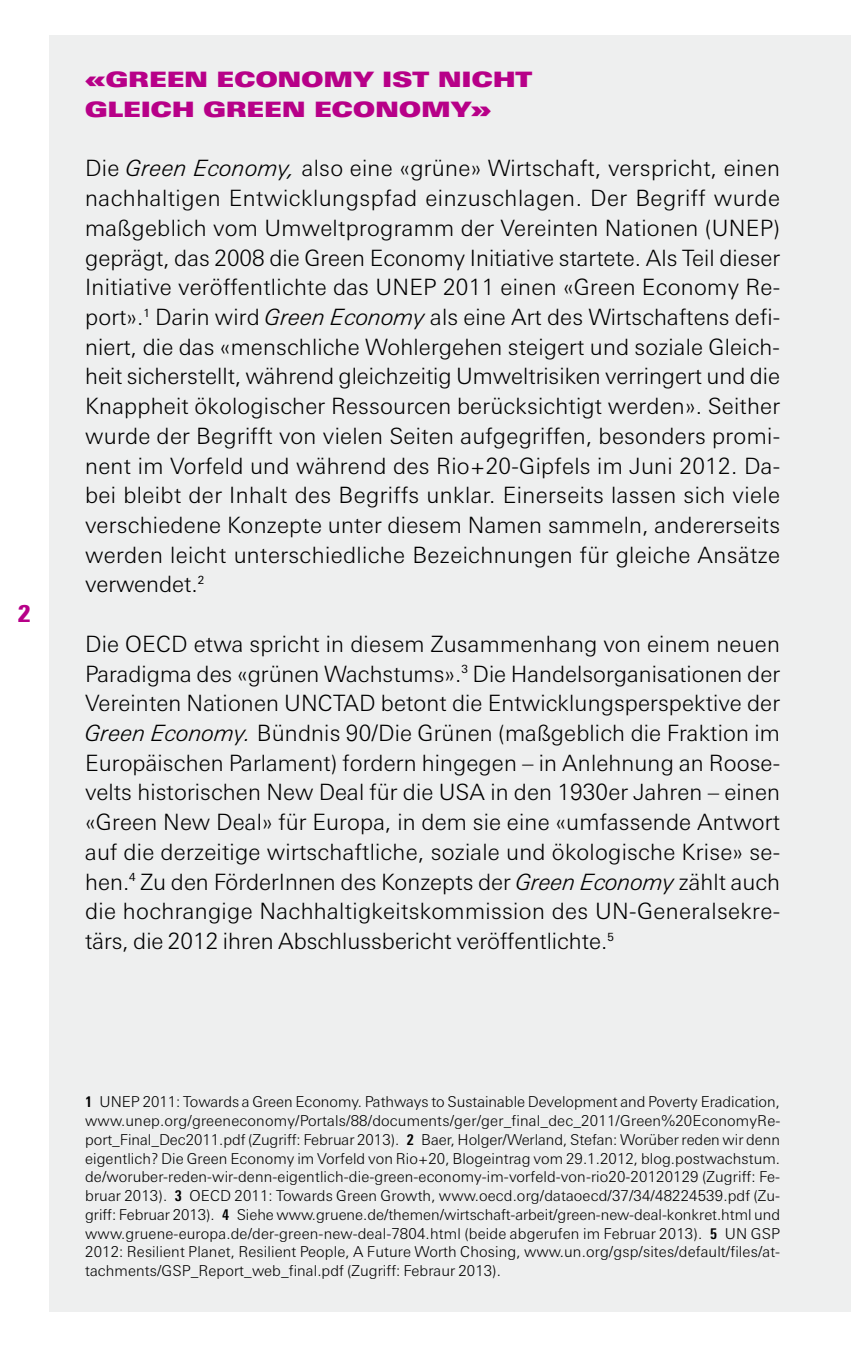
<style>
.page{position:relative;width:851px;height:1347px;background:#fff}
.page>*{position:absolute;margin:0;border:0;box-sizing:border-box;transform-origin:0 0}
.t1{font:900 condensed 23.75px "Linotype Univers";color:#b70088}
.t2{font:300 22.5px/29.8px "Linotype Univers Basic";color:#000;text-align:justify}
.t3{font:21.25px/29.8px "Linotype Univers Extd X Black";letter-spacing:.015em;color:#b70088}
.t4{font:300 15px/18.8px "Linotype Univers Basic";letter-spacing:.005em;color:#000;text-align:justify}
.s1{font-style:italic}
.s2{font-family:"Linotype Univers";font-weight:700;font-stretch:condensed}
</style>
<div class="page">
<div style="left:50px;top:35px;width:800px;height:1276px;background:#eeefef"></div>
<p class="t1" style="left:18px;top:599px;width:14px">2</p>
<p class="t3" style="left:85px;top:65px;width:448px">«GREEN ECONOMY IST NICHT<br>GLEICH GREEN ECONOMY»</p>
<p class="t2" style="left:85px;top:153px;width:696px">Die <span class="s1">Green Economy,</span> also eine «grüne» Wirtschaft, verspricht, einen nachhaltigen Entwicklungspfad einzuschlagen. Der Begriff wurde maßgeblich vom Umweltprogramm der Vereinten Nationen (UNEP) geprägt, das 2008 die Green Economy Initiative startete. Als Teil dieser Initiative veröffentlichte das UNEP 2011 einen «Green Economy Re&shy;port».<sup>1</sup> Darin wird <span class="s1">Green Economy</span> als eine Art des Wirtschaftens defi&shy;niert, die das «menschliche Wohlergehen steigert und soziale Gleich&shy;heit sicherstellt, während gleichzeitig Umweltrisiken verringert und die Knappheit ökologischer Ressourcen berücksichtigt werden». Seither wurde der Begrifft von vielen Seiten aufgegriffen, besonders promi&shy;nent im Vorfeld und während des Rio+20-Gipfels im Juni 2012. Da&shy;bei bleibt der Inhalt des Begriffs unklar. Einerseits lassen sich viele verschiedene Konzepte unter diesem Namen sammeln, andererseits werden leicht unterschiedliche Bezeichnungen für gleiche Ansätze verwendet.<sup>2</sup></p>
<p class="t2" style="left:85px;top:629px;width:696px">Die OECD etwa spricht in diesem Zusammenhang von einem neuen Paradigma des «grünen Wachstums».<sup>3</sup> Die Handelsorganisationen der Vereinten Nationen UNCTAD betont die Entwicklungsperspektive der <span class="s1">Green Economy.</span> Bündnis 90/Die Grünen (maßgeblich die Fraktion im Europäischen Parlament) fordern hingegen – in Anlehnung an Roose&shy;velts historischen New Deal für die USA in den 1930er Jahren – einen «Green New Deal» für Europa, in dem sie eine «umfassende Antwort auf die derzeitige wirtschaftliche, soziale und ökologische Krise» se&shy;hen.<sup>4</sup> Zu den FörderInnen des Konzepts der <span class="s1">Green Economy</span> zählt auch die hochrangige Nachhaltigkeitskommission des UN-Generalsekre&shy;tärs, die 2012 ihren Abschlussbericht veröffentlichte.<sup>5</sup></p>
<p class="t4" style="left:85px;top:1092px;width:696px"><span class="s2">1</span> UNEP 2011: Towards a Green Economy. Pathways to Sustainable Development and Poverty Eradication, www.unep.org/greeneconomy/Portals/88/documents/ger/ger_final_dec_2011/Green%20EconomyRe&shy;port_Final_Dec2011.pdf (Zugriff: Februar 2013). <span class="s2">2</span> Baer, Holger/Werland, Stefan: Worüber reden wir denn eigentlich? Die Green Economy im Vorfeld von Rio+20, Blogeintrag vom 29.1.2012, blog.postwachstum. de/woruber-reden-wir-denn-eigentlich-die-green-economy-im-vorfeld-von-rio20-20120129 (Zugriff: Fe&shy;bruar 2013). <span class="s2">3</span> OECD 2011: Towards Green Growth, www.oecd.org/dataoecd/37/34/48224539.pdf (Zu&shy;griff: Februar 2013). <span class="s2">4</span> Siehe www.gruene.de/themen/wirtschaft-arbeit/green-new-deal-konkret.html und www.gruene-europa.de/der-green-new-deal-7804.html (beide abgerufen im Februar 2013). <span class="s2">5</span> UN GSP 2012: Resilient Planet, Resilient People, A Future Worth Chosing, www.un.org/gsp/sites/default/files/at&shy;tachments/GSP_Report_web_final.pdf (Zugriff: Febraur 2013).</p>
</div>
